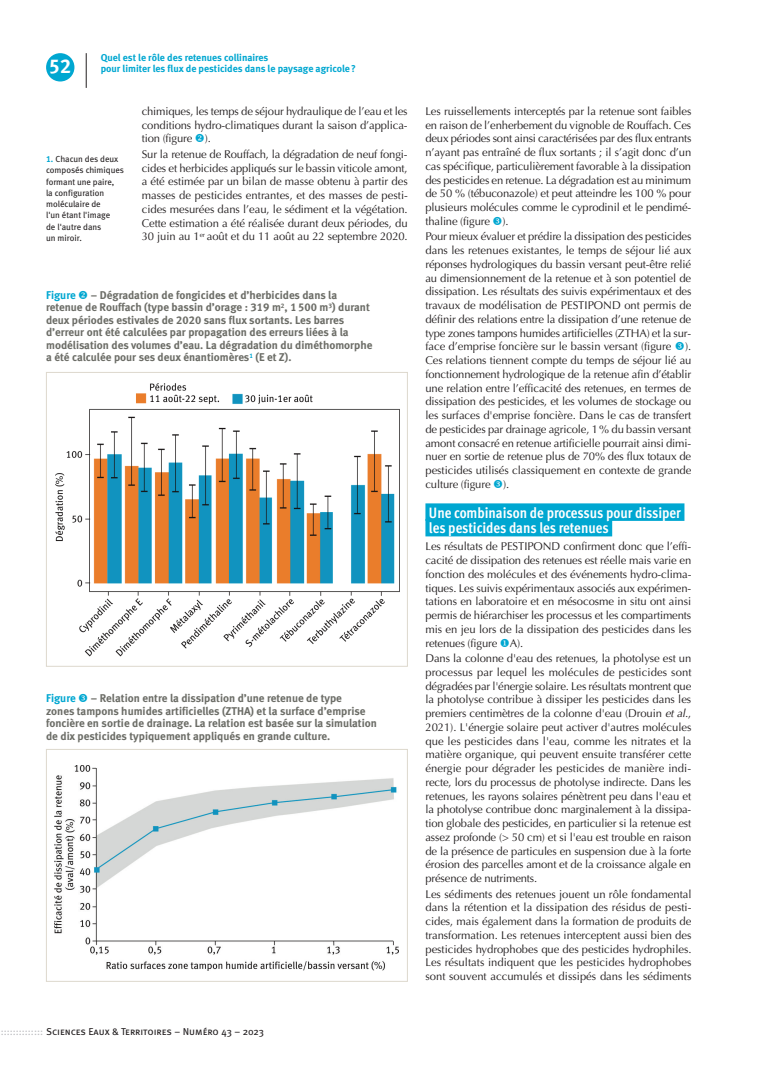
<style>
.page{position:relative;width:780px;height:1088px;background:#fff}
.page>*{position:absolute;margin:0;border:0;box-sizing:border-box;transform-origin:0 0}
.t1{font:700 20px "Meta Bold LF Caps";color:#fff}
.t2{font:15px/15.5px "Meta Cond OT Bold";color:#fff}
.t3{font:11.25px/13.8px "Optima";letter-spacing:-.01em;color:#231f20;text-align:justify}
.t4{font:700 11.25px/12.5px "Meta Bold LF Roman";color:#6c6d67}
.t5{font:700 11.25px "Meta Bold LF Roman";color:#00a7d1}
.t6{font:700 10px/11.2px "Meta Bold LF Roman";color:#00a7d1}
.t7{font:10px "Meta Book Caps";letter-spacing:-.005em;color:#231f20}
.t8{font:8.75px/11.2px "Meta Book LF Roman";color:#231f20}
.s1{font-family:"Meta Bold LF Roman";font-weight:700;color:#00a7d1}
.s2{color:#00a7d1}
.s3{color:#bcbdc0}
.s4{font-style:italic}
</style>
<div class="page">
<div style="left:46px;top:53px;width:28px;height:28px;background:#00a7d1;border-radius:50%"></div>
<hr style="left:86px;top:53px;width:1px;height:35px;background:#231f20">
<img style="left:56px;top:384px;width:344px;height:272px">
<img style="left:55px;top:765px;width:343px;height:205px">
<div style="left:46px;top:749px;width:361px;height:232px;border:1px solid #ddd8cd"></div>
<div style="left:46px;top:372px;width:361px;height:294px;border:1px solid #ddd8cd"></div>
<div style="left:425px;top:503px;width:259px;height:18px;background:#00a7d1"></div>
<div style="left:425px;top:519px;width:187px;height:17px;background:#00a7d1"></div>
<h1 class="t1" style="left:49px;top:54px;width:24px">52</h1>
<p class="t6" style="left:101px;top:51px;width:257px">Quel est le rôle des retenues collinaires<br>pour limiter les flux de pesticides dans le paysage agricole?</p>
<p class="t8" style="left:46px;top:153px;width:79px"><span class="s1">1.</span> Chacun des deux composés chimiques formant une paire,<br>la configuration moléculaire de<br>l'un étant l'image<br>de l'autre dans<br>un miroir.</p>
<p class="t3" style="left:142px;top:104px;width:267px">chimiques, les temps de séjour hydraulique de l’eau et les conditions hydro-climatiques durant la saison d’applica&shy;tion (figure <span class="s2">❖</span>).</p>
<p class="t3" style="left:142px;top:147px;width:267px">Sur la retenue de Rouffach, la dégradation de neuf fongi&shy;cides et herbicides appliqués sur le bassin viticole amont, a été estimée par un bilan de masse obtenu à partir des masses de pesticides entrantes, et des masses de pesti&shy;cides mesurées dans l’eau, le sédiment et la végétation.<br>Cette estimation a été réalisée durant deux périodes, du 30 juin au 1<sup>er</sup> août et du 11 août au 22 septembre 2020.</p>
<p class="t4" style="left:46px;top:289px;width:328px"><span class="s2">Figure</span> <span class="s2">❖</span> – Dégradation de fongicides et d’herbicides dans la retenue de Rouffach (type bassin d’orage : 319 m<sup>2</sup>, 1500 m<sup>3</sup>) durant deux périodes estivales de 2020 sans flux sortants. Les barres d’erreur ont été calculées par propagation des erreurs liées à la modélisation des volumes d’eau. La dégradation du diméthomorphe a été calculée pour ses deux énantiomères<sup>1</sup> (E et Z).</p>
<p class="t4" style="left:46px;top:692px;width:332px;text-indent:45px">– Relation entre la dissipation d’une retenue de type<br>zones tampons humides artificielles (ZTHA) et la surface d’emprise foncière en sortie de drainage. La relation est basée sur la simulation de dix pesticides typiquement appliqués en grande culture.</p>
<p class="t5" style="left:46px;top:692px;width:31px">Figure</p>
<p class="t7" style="left:1px;top:1026px;width:265px"><span class="s3">::::::::::::::</span> Sciences Eaux &amp; Territoires – Numéro 43 – 2023</p>
<p class="t3" style="left:425px;top:104px;width:267px">Les ruissellements interceptés par la retenue sont faibles en raison de l’enherbement du vignoble de Rouffach. Ces deux périodes sont ainsi caractérisées par des flux entrants n’ayant pas entraîné de flux sortants ; il s’agit donc d’un cas spécifique, particulièrement favorable à la dissipation des pesticides en retenue. La dégradation est au minimum de 50 % (tébuconazole) et peut atteindre les 100 % pour plusieurs molécules comme le cyprodinil et le pendimé&shy;thaline (figure ).</p>
<p class="t3" style="left:425px;top:230px;width:267px">Pour mieux évaluer et prédire la dissipation des pesticides dans les retenues existantes, le temps de séjour lié aux réponses hydrologiques du bassin versant peut-être relié au dimensionnement de la retenue et à son potentiel de dissipation. Les résultats des suivis expérimentaux et des travaux de modélisation de PESTIPOND ont permis de définir des relations entre la dissipation d’une retenue de type zones tampons humides artificielles (ZTHA) et la sur&shy;face d’emprise foncière sur le bassin versant (figure ).<br>Ces relations tiennent compte du temps de séjour lié au fonctionnement hydrologique de la retenue afin d’établir une relation entre l’efficacité des retenues, en termes de dissipation des pesticides, et les volumes de stockage ou les surfaces d'emprise foncière. Dans le cas de transfert de pesticides par drainage agricole, 1% du bassin versant amont consacré en retenue artificielle pourrait ainsi dimi&shy;nuer en sortie de retenue plus de 70% des flux totaux de pesticides utilisés classiquement en contexte de grande culture (figure ).</p>
<h2 class="t2" style="left:429px;top:505px;width:253px">Une combinaison de processus pour dissiper les pesticides dans les retenues</h2>
<p class="t3" style="left:425px;top:540px;width:267px">Les résultats de PESTIPOND confirment donc que l’effi&shy;cacité de dissipation des retenues est réelle mais varie en fonction des molécules et des événements hydro-clima&shy;tiques. Les suivis expérimentaux associés aux expérimen&shy;tations en laboratoire et en mésocosme in situ ont ainsi permis de hiérarchiser les processus et les compartiments mis en jeu lors de la dissipation des pesticides dans les retenues (figure <span class="s2">◆</span>A).</p>
<p class="t3" style="left:425px;top:652px;width:267px">Dans la colonne d'eau des retenues, la photolyse est un processus par lequel les molécules de pesticides sont dégradées par l'énergie solaire. Les résultats montrent que la photolyse contribue à dissiper les pesticides dans les premiers centimètres de la colonne d'eau (Drouin <span class="s4">et al.</span>, 2021). L'énergie solaire peut activer d'autres molécules que les pesticides dans l'eau, comme les nitrates et la matière organique, qui peuvent ensuite transférer cette énergie pour dégrader les pesticides de manière indi&shy;recte, lors du processus de photolyse indirecte. Dans les retenues, les rayons solaires pénètrent peu dans l'eau et la photolyse contribue donc marginalement à la dissipa&shy;tion globale des pesticides, en particulier si la retenue est assez profonde (&gt; 50 cm) et si l'eau est trouble en raison de la présence de particules en suspension due à la forte érosion des parcelles amont et de la croissance algale en présence de nutriments.</p>
<p class="t3" style="left:425px;top:887px;width:267px">Les sédiments des retenues jouent un rôle fondamental dans la rétention et la dissipation des résidus de pesti&shy;cides, mais également dans la formation de produits de transformation. Les retenues interceptent aussi bien des pesticides hydrophobes que des pesticides hydrophiles.<br>Les résultats indiquent que les pesticides hydrophobes sont souvent accumulés et dissipés dans les sédiments</p>
</div>
